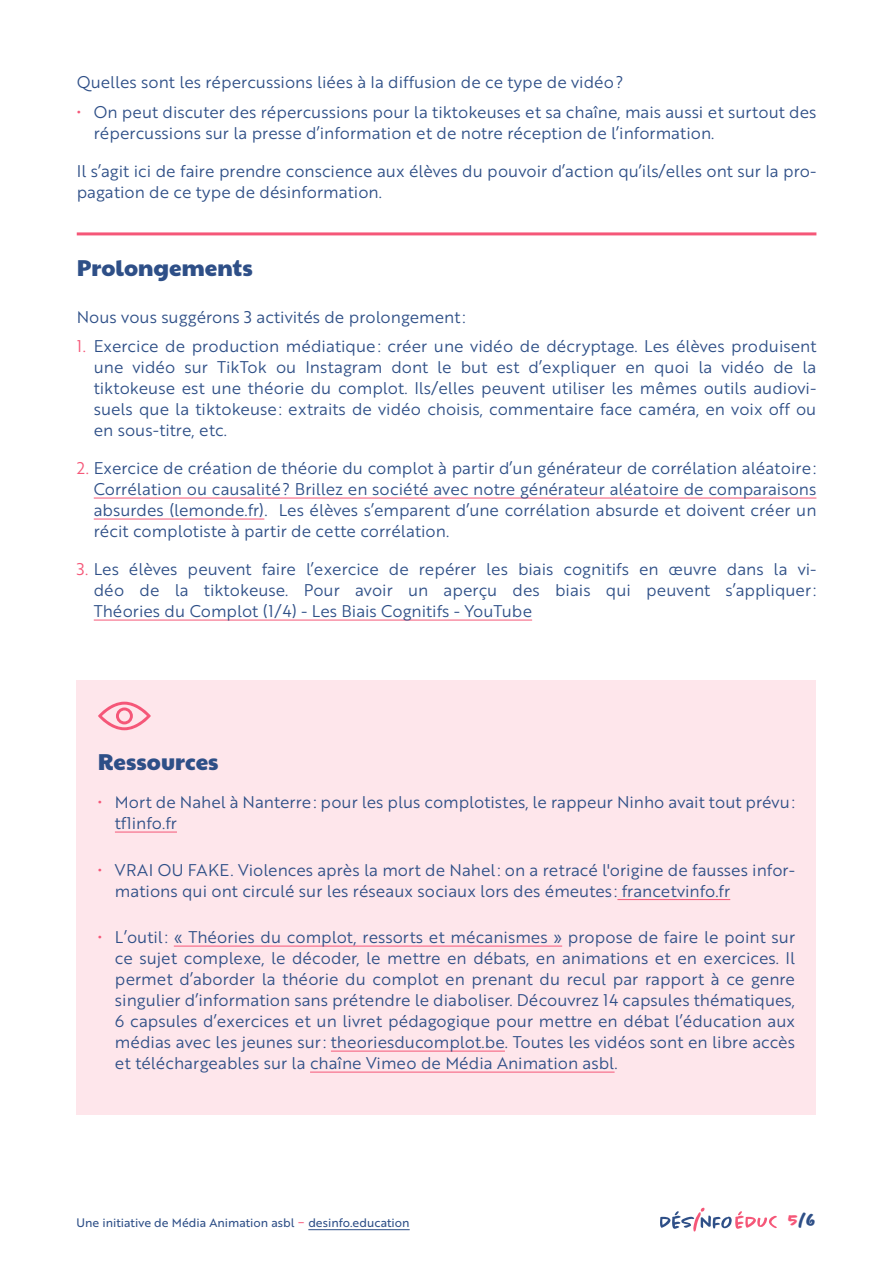
<style>
.page{position:relative;width:893px;height:1263px;background:#fff}
.page>*{position:absolute;margin:0;border:0;box-sizing:border-box;transform-origin:0 0}
.t1{font:22.5px "Paytone One";color:#2e4f87}
.t2{font:700 18px "Chantal";color:#2e4f87}
.t3{font:16.5px/21px "Brother 1816 Book";color:#2e4f87}
.t4{font:12px "Brother 1816 Regular";color:#2e4f87}
.s1{color:#f55778}
</style>
<div class="page">
<hr style="left:308px;top:1229px;width:102px;height:1px;background:#2e4f87">
<svg style="left:660px;top:1208px;width:117px;height:23px"></svg>
<hr style="left:77px;top:232px;width:739px;height:3px;background:#f55778">
<hr style="left:94px;top:498px;width:722px;height:1px;background:#f55778">
<hr style="left:94px;top:519px;width:170px;height:1px;background:#f55778">
<hr style="left:94px;top:620px;width:438px;height:1px;background:#f55778">
<div style="left:77px;top:680px;width:739px;height:435px;background:#fee6eb"></div>
<hr style="left:115px;top:832px;width:62px;height:1px;background:#f55778">
<hr style="left:617px;top:899px;width:113px;height:1px;background:#f55778">
<hr style="left:174px;top:946px;width:388px;height:1px;background:#f55778">
<hr style="left:331px;top:1051px;width:174px;height:1px;background:#f55778">
<hr style="left:310px;top:1072px;width:305px;height:1px;background:#f55778">
<svg style="left:98px;top:702px;width:53px;height:28px"></svg>
<p class="t3" style="left:77px;top:71px;width:548px">Quelles sont les répercussions liées à la diffusion de ce type de vidéo?</p>
<p class="t3" style="left:94px;top:101px;width:724px;text-indent:-17px"><span class="s1">•</span> On peut discuter des répercussions pour la tiktokeuses et sa chaîne, mais aussi et surtout des répercussions sur la presse d’information et de notre réception de l’information.</p>
<p class="t3" style="left:77px;top:160px;width:741px">Il s’agit ici de faire prendre conscience aux élèves du pouvoir d’action qu’ils/elles ont sur la pro&shy;pagation de ce type de désinformation.</p>
<h1 class="t1" style="left:77px;top:247px;width:177px">Prolongements</h1>
<p class="t3" style="left:77px;top:305px;width:390px">Nous vous suggérons 3 activités de prolongement:</p>
<p class="t3" style="left:94px;top:335px;width:724px;text-align:justify;text-indent:-17px"><span class="s1">1.</span> Exercice de production médiatique: créer une vidéo de décryptage. Les élèves produisent une vidéo sur TikTok ou Instagram dont le but est d’expliquer en quoi la vidéo de la tiktokeuse est une théorie du complot. Ils/elles peuvent utiliser les mêmes outils audiovi&shy;suels que la tiktokeuse: extraits de vidéo choisis, commentaire face caméra, en voix off ou en sous-titre, etc.</p>
<p class="t3" style="left:94px;top:457px;width:724px;text-align:justify;text-indent:-17px"><span class="s1">2.</span> Exercice de création de théorie du complot à partir d’un générateur de corrélation aléatoire:<br>Corrélation ou causalité? Brillez en société avec notre générateur aléatoire de comparaisons absurdes (lemonde.fr). Les élèves s’emparent d’une corrélation absurde et doivent créer un récit complotiste à partir de cette corrélation.</p>
<p class="t3" style="left:94px;top:558px;width:724px;text-align:justify;text-indent:-17px"><span class="s1">3.</span> Les élèves peuvent faire l’exercice de repérer les biais cognitifs en œuvre dans la vi&shy;déo de la tiktokeuse. Pour avoir un aperçu des biais qui peuvent s’appliquer:<br>Théories du Complot (1/4) - Les Biais Cognitifs - YouTube</p>
<h1 class="t1" style="left:98px;top:741px;width:122px">Ressources</h1>
<p class="t3" style="left:115px;top:791px;width:682px;text-indent:-17px"><span class="s1">•</span> Mort de Nahel à Nanterre: pour les plus complotistes, le rappeur Ninho avait tout prévu: tf1info.fr</p>
<p class="t3" style="left:115px;top:858px;width:682px;text-indent:-17px"><span class="s1">•</span> VRAI OU FAKE. Violences après la mort de Nahel: on a retracé l'origine de fausses infor&shy;mations qui ont circulé sur les réseaux sociaux lors des émeutes : francetvinfo.fr</p>
<p class="t3" style="left:115px;top:926px;width:682px;text-align:justify;text-indent:-17px"><span class="s1">•</span> L’outil: « Théories du complot, ressorts et mécanismes » propose de faire le point sur ce sujet complexe, le décoder, le mettre en débats, en animations et en exercices. Il permet d’aborder la théorie du complot en prenant du recul par rapport à ce genre singulier d’information sans prétendre le diaboliser. Découvrez 14 capsules thématiques, 6 capsules d’exercices et un livret pédagogique pour mettre en débat l’éducation aux médias avec les jeunes sur: theoriesducomplot.be. Toutes les vidéos sont en libre accès et téléchargeables sur la chaîne Vimeo de Média Animation asbl.</p>
<p class="t4" style="left:77px;top:1214px;width:335px">Une initiative de Média Animation asbl <span class="s1">−</span> desinfo.education</p>
<p class="t2" style="left:789px;top:1210px;width:29px"><span class="s1">5</span>/6</p>
</div>
